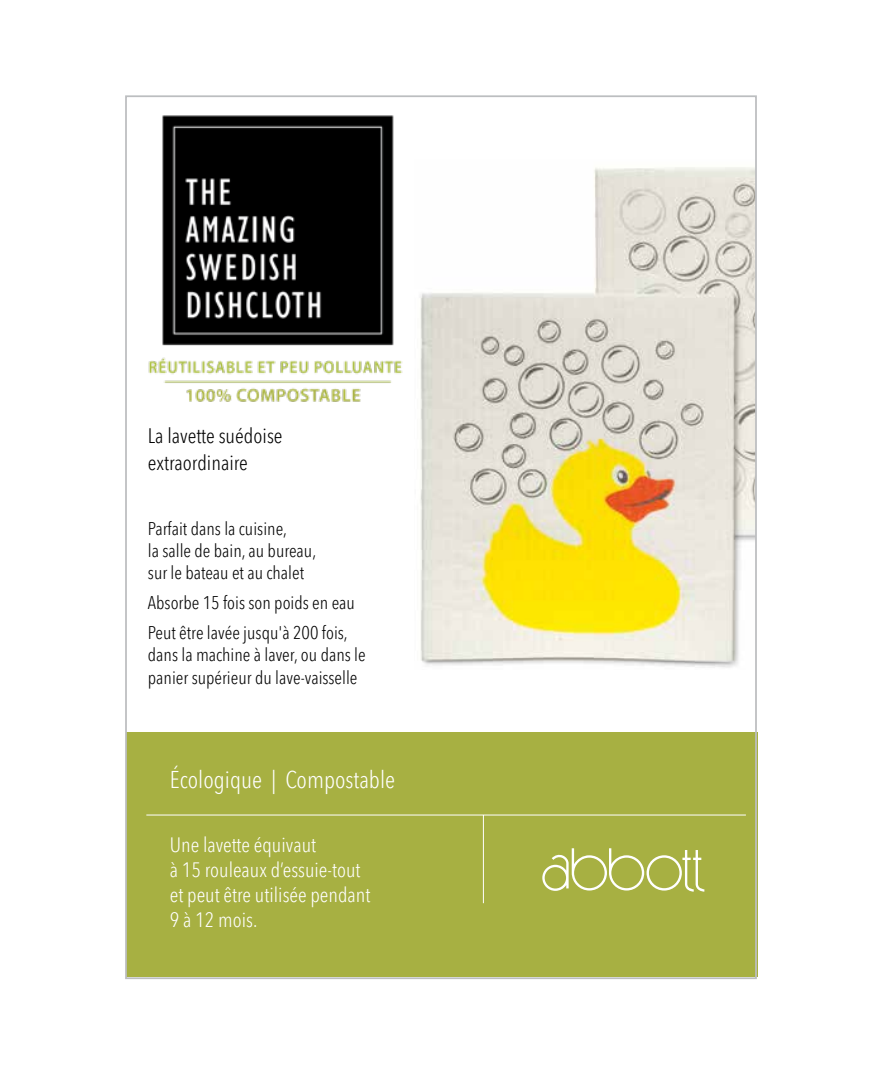
<style>
.page{position:relative;width:882px;height:1071px;background:#fff}
.page>*{position:absolute;margin:0;border:0;box-sizing:border-box;transform-origin:0 0}
.t1{font:300 condensed 24.32px "Avenir Next LT Pro";color:#fff}
.t2{font:300 condensed 21px/27.3px "Avenir Next LT Pro";color:#000}
.t3{font:300 condensed 20.82px/25px "Avenir Next LT Pro";color:#fff}
.t4{font:300 condensed 18.38px/22.1px "Avenir Next LT Pro";color:#000}
</style>
<div class="page">
<img style="left:148px;top:115px;width:255px;height:287px">
<div style="left:126px;top:732px;width:631px;height:245px;background:#a7b042"></div>
<hr style="left:483px;top:815px;width:1px;height:88px;background:#fff">
<hr style="left:146px;top:815px;width:600px;height:1px;background:#fff">
<svg style="left:542px;top:848px;width:162px;height:44px"></svg>
<img style="left:420px;top:167px;width:334px;height:501px">
<p class="t2" style="left:148px;top:422px;width:136px">La lavette suédoise extraordinaire</p>
<p class="t4" style="left:148px;top:517px;width:170px">Parfait dans la cuisine,<br>la salle de bain, au bureau, sur le bateau et au chalet</p>
<p class="t4" style="left:148px;top:588px;width:208px;line-height:29.9px">Absorbe 15 fois son poids en eau<br>Peut être lavée jusqu'à 200 fois,</p>
<p class="t4" style="left:148px;top:643px;width:219px;line-height:23.1px">dans la machine à laver, ou dans le panier supérieur du lave-vaisselle</p>
<h1 class="t1" style="left:170px;top:765px;width:227px">Écologique | Compostable</h1>
<p class="t3" style="left:170px;top:832px;width:202px">Une lavette équivaut<br>à 15 rouleaux d’essuie-tout et peut être utilisée pendant<br>9 à 12 mois.</p>
</div>
